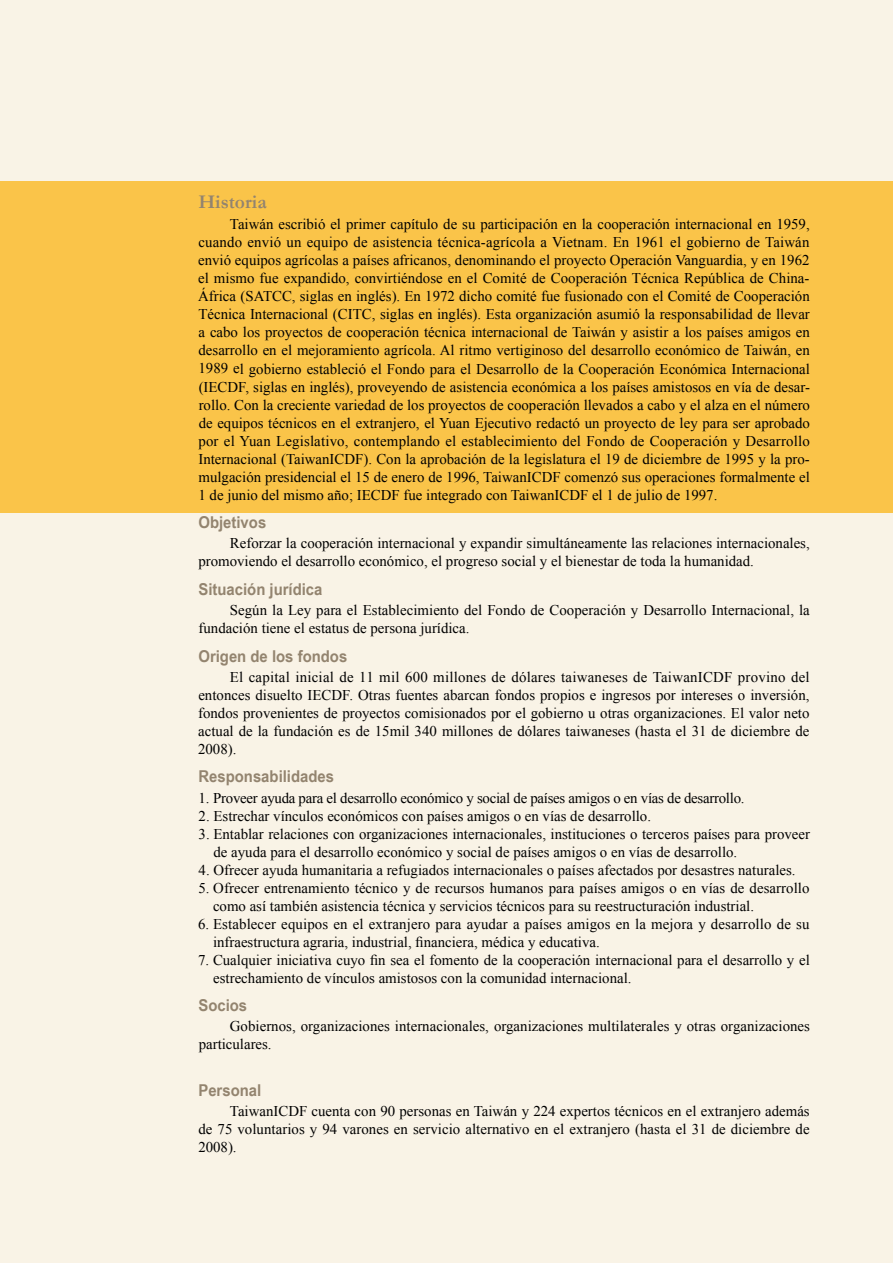
<style>
.page{position:relative;width:893px;height:1263px;background:#f9f3e6}
.page>*{position:absolute;margin:0;border:0;box-sizing:border-box;transform-origin:0 0}
.t1{font:700 19.5px "Garamond";color:#93846f}
.t2{font:700 16.35px "Arial Narrow";color:#93846f;scale:1.11 1}
.t3{font:14.85px/18px "Times New Roman";color:#000}
.t4{font:14.85px "Times New Roman";letter-spacing:-.02em;color:#000}
</style>
<div class="page">
<div style="left:0;top:181px;width:893px;height:331px;background:#fac449"></div>
<h1 class="t1" style="left:198px;top:190px;width:70px">Historia</h1>
<p class="t3" style="left:198px;top:215px;width:613px;text-align:justify;text-indent:32px">Taiwán escribió el primer capítulo de su participación en la cooperación internacional en 1959, cuando envió un equipo de asistencia técnica-agrícola a Vietnam. En 1961 el gobierno de Taiwán envió equipos agrícolas a países africanos, denominando el proyecto Operación Vanguardia, y en 1962 el mismo fue expandido, convirtiéndose en el Comité de Cooperación Técnica República de China-África (SATCC, siglas en inglés). En 1972 dicho comité fue fusionado con el Comité de Cooperación Técnica Internacional (CITC, siglas en inglés). Esta organización asumió la responsabilidad de llevar a cabo los proyectos de cooperación técnica internacional de Taiwán y asistir a los países amigos en desarrollo en el mejoramiento agrícola. Al ritmo vertiginoso del desarrollo económico de Taiwán, en 1989 el gobierno estableció el Fondo para el Desarrollo de la Cooperación Económica Internacional (IECDF, siglas en inglés), proveyendo de asistencia económica a los países amistosos en vía de desar&shy;rollo. Con la creciente variedad de los proyectos de cooperación llevados a cabo y el alza en el número de equipos técnicos en el extranjero, el Yuan Ejecutivo redactó un proyecto de ley para ser aprobado por el Yuan Legislativo, contemplando el establecimiento del Fondo de Cooperación y Desarrollo Internacional (TaiwanICDF). Con la aprobación de la legislatura el 19 de diciembre de 1995 y la pro&shy;mulgación presidencial el 15 de enero de 1996, TaiwanICDF comenzó sus operaciones formalmente el 1 de junio del mismo año; IECDF fue integrado con TaiwanICDF el 1 de julio de 1997.</p>
<p class="t2" style="left:198px;top:513px;width:63px">Objetivos</p>
<p class="t3" style="left:198px;top:534px;width:613px;text-indent:31px">Reforzar la cooperación internacional y expandir simultáneamente las relaciones internacionales, promoviendo el desarrollo económico, el progreso social y el bienestar de toda la humanidad.</p>
<p class="t2" style="left:198px;top:579px;width:113px">Situación jurídica</p>
<p class="t3" style="left:199px;top:601px;width:613px;text-indent:31px">Según la Ley para el Establecimiento del Fondo de Cooperación y Desarrollo Internacional, la fundación tiene el estatus de persona jurídica.</p>
<p class="t2" style="left:198px;top:646px;width:136px">Origen de los fondos</p>
<p class="t3" style="left:198px;top:668px;width:613px;text-align:justify;text-indent:32px">El capital inicial de 11 mil 600 millones de dólares taiwaneses de TaiwanICDF provino del entonces disuelto IECDF. Otras fuentes abarcan fondos propios e ingresos por intereses o inversión, fondos provenientes de proyectos comisionados por el gobierno u otras organizaciones. El valor neto actual de la fundación es de 15mil 340 millones de dólares taiwaneses (hasta el 31 de diciembre de 2008).</p>
<p class="t2" style="left:198px;top:767px;width:124px">Responsabilidades</p>
<p class="t4" style="left:198px;top:789px;width:548px">1. Proveer ayuda para el desarrollo económico y social de países amigos o en vías de desarrollo.</p>
<p class="t3" style="left:199px;top:806px;width:454px">2. Estrechar vínculos económicos con países amigos o en vías de desarrollo.</p>
<p class="t3" style="left:213px;top:824px;width:598px;text-indent:-15px">3. Entablar relaciones con organizaciones internacionales, instituciones o terceros países para proveer de ayuda para el desarrollo económico y social de países amigos o en vías de desarrollo.</p>
<p class="t3" style="left:199px;top:860px;width:598px">4. Ofrecer ayuda humanitaria a refugiados internacionales o países afectados por desastres naturales.</p>
<p class="t3" style="left:213px;top:878px;width:598px;text-indent:-15px">5. Ofrecer entrenamiento técnico y de recursos humanos para países amigos o en vías de desarrollo como así también asistencia técnica y servicios técnicos para su reestructuración industrial.</p>
<p class="t3" style="left:213px;top:914px;width:598px;text-indent:-15px">6. Establecer equipos en el extranjero para ayudar a países amigos en la mejora y desarrollo de su infraestructura agraria, industrial, financiera, médica y educativa.</p>
<p class="t3" style="left:213px;top:950px;width:598px;text-indent:-15px">7. Cualquier iniciativa cuyo fin sea el fomento de la cooperación internacional para el desarrollo y el estrechamiento de vínculos amistosos con la comunidad internacional.</p>
<p class="t2" style="left:198px;top:996px;width:45px">Socios</p>
<p class="t3" style="left:199px;top:1017px;width:613px;text-indent:31px">Gobiernos, organizaciones internacionales, organizaciones multilaterales y otras organizaciones particulares.</p>
<p class="t2" style="left:198px;top:1080px;width:58px">Personal</p>
<p class="t3" style="left:198px;top:1102px;width:613px;text-align:justify;text-indent:32px">TaiwanICDF cuenta con 90 personas en Taiwán y 224 expertos técnicos en el extranjero además de 75 voluntarios y 94 varones en servicio alternativo en el extranjero (hasta el 31 de diciembre de 2008).</p>
</div>
